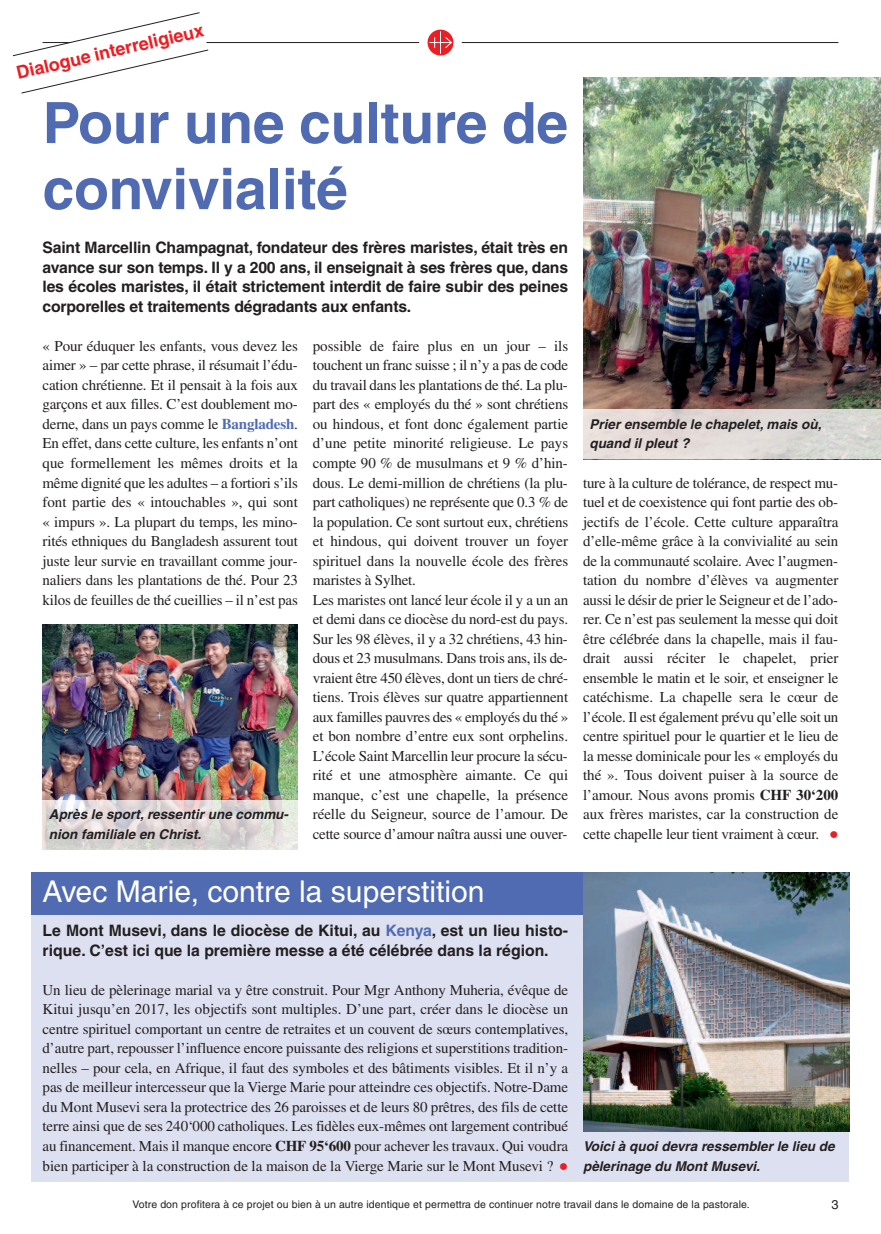
<style>
.page{position:relative;width:881px;height:1234px;background:#fff}
.page>*{position:absolute;margin:0;border:0;box-sizing:border-box;transform-origin:0 0}
.t1{font:700 57px/66px "Helvetica";letter-spacing:-.005em;color:#516bb3}
.t2{font:30px "Helvetica";color:#fff}
.t3{font:700 18px "Helvetica";color:#ee1d23}
.t4{font:700 15.75px/19.5px "Helvetica";color:#231f20}
.t5{font:15px/19.5px "Times";letter-spacing:-.01em;color:#231f20;text-align:justify}
.t6{font:italic 700 13.5px/19.5px "Helvetica";color:#231f20}
.t7{font:12.75px "Helvetica";color:#231f20}
.t8{font:10.5px "Helvetica";letter-spacing:.01em;color:#231f20}
.s1{font-weight:700;color:#516bb3}
.s2{font-weight:700}
.s3{font-size:25.5px;color:#ee1d23}
.s4{color:#516bb3}
</style>
<div class="page">
<hr style="left:43px;top:42px;width:376px;height:1px;background:#231f20">
<svg style="left:427px;top:30px;width:26px;height:25px"></svg>
<svg style="left:428px;top:31px;width:24px;height:23px"></svg>
<hr style="left:461px;top:42px;width:377px;height:1px;background:#231f20">
<svg style="left:12px;top:12px;width:197px;height:82px"></svg>
<div style="left:32px;top:914px;width:816px;height:266px;background:#dde0f0"></div>
<div style="left:32px;top:872px;width:816px;height:42px;background:#516bb3"></div>
<img style="left:583px;top:872px;width:265px;height:259px">
<img style="left:43px;top:624px;width:255px;height:175px">
<img style="left:583px;top:78px;width:297px;height:331px">
<div style="left:583px;top:409px;width:297px;height:50px;background:#fff;opacity:.75"></div>
<div style="left:43px;top:799px;width:255px;height:50px;background:#fff;opacity:.75"></div>
<p class="t3" style="left:15px;top:66px;width:193px;rotate:-13deg">Dialogue interreligieux</p>
<h1 class="t1" style="left:43px;top:95px;width:527px">Pour une culture de convivialité</h1>
<p class="t4" style="left:43px;top:239px;width:527px;text-align:justify">Saint Marcellin Champagnat, fondateur des frères maristes, était très en avance sur son temps. Il y a 200 ans, il enseignait à ses frères que, dans les écoles maristes, il était strictement interdit de faire subir des peines corporelles et traitements dégradants aux enfants.</p>
<p class="t5" style="left:43px;top:337px;width:257px">« Pour éduquer les enfants, vous devez les aimer » – par cette phrase, il résumait l’édu&shy;cation chrétienne. Et il pensait à la fois aux garçons et aux filles. C’est doublement mo&shy;derne, dans un pays comme le <span class="s1">Bangladesh</span>.<br>En effet, dans cette culture, les enfants n’ont que formellement les mêmes droits et la même dignité que les adultes – a fortiori s’ils font partie des « intouchables », qui sont « impurs ». La plupart du temps, les mino&shy;rités ethniques du Bangladesh assurent tout juste leur survie en travaillant comme jour&shy;naliers dans les plantations de thé. Pour 23 kilos de feuilles de thé cueillies – il n’est pas</p>
<p class="t5" style="left:313px;top:337px;width:257px;text-align:left">possible de faire plus en un jour – ils touchent un franc suisse ; il n’y a pas de code du travail dans les plantations de thé. La plu&shy;part des « employés du thé » sont chrétiens ou hindous, et font donc également partie d’une petite minorité religieuse. Le pays compte 90 % de musulmans et 9 % d’hin&shy;dous. Le demi-million de chrétiens (la plu&shy;part catholiques) ne représente que 0.3 % de la population. Ce sont surtout eux, chrétiens et hindous, qui doivent trouver un foyer spirituel dans la nouvelle école des frères maristes à Sylhet.<br>Les maristes ont lancé leur école il y a un an et demi dans ce diocèse du nord-est du pays.<br>Sur les 98 élèves, il y a 32 chrétiens, 43 hin&shy;dous et 23 musulmans. Dans trois ans, ils de&shy;vraient être 450 élèves, dont un tiers de chré&shy;tiens. Trois élèves sur quatre appartiennent aux familles pauvres des « employés du thé » et bon nombre d’entre eux sont orphelins.<br>L’école Saint Marcellin leur procure la sécu&shy;rité et une atmosphère aimante. Ce qui manque, c’est une chapelle, la présence réelle du Seigneur, source de l’amour. De cette source d’amour naîtra aussi une ouver-</p>
<p class="t6" style="left:49px;top:805px;width:241px">Après le sport, ressentir une commu&shy;nion familiale en Christ.</p>
<p class="t6" style="left:589px;top:415px;width:233px">Prier ensemble le chapelet, mais où, quand il pleut ?</p>
<p class="t5" style="left:583px;top:474px;width:257px">ture à la culture de tolérance, de respect mu&shy;tuel et de coexistence qui font partie des ob&shy;jectifs de l’école. Cette culture apparaîtra d’elle-même grâce à la convivialité au sein de la communauté scolaire. Avec l’augmen&shy;tation du nombre d’élèves va augmenter aussi le désir de prier le Seigneur et de l’ado&shy;rer. Ce n’est pas seulement la messe qui doit être célébrée dans la chapelle, mais il fau&shy;drait aussi réciter le chapelet, prier ensemble le matin et le soir, et enseigner le catéchisme. La chapelle sera le cœur de l’école. Il est également prévu qu’elle soit un centre spirituel pour le quartier et le lieu de la messe dominicale pour les « employés du thé ». Tous doivent puiser à la source de l’amour. Nous avons promis <span class="s2">CHF 30‘200 </span>aux frères maristes, car la construction de cette chapelle leur tient vraiment à cœur. <span class="s3">•</span></p>
<h2 class="t2" style="left:43px;top:880px;width:443px">Avec Marie, contre la superstition</h2>
<p class="t4" style="left:43px;top:922px;width:527px">Le Mont Musevi, dans le diocèse de Kitui, au <span class="s4">Kenya</span>, est un lieu histo&shy;rique. C’est ici que la première messe a été célébrée dans la région.</p>
<p class="t5" style="left:43px;top:981px;width:527px">Un lieu de pèlerinage marial va y être construit. Pour Mgr Anthony Muheria, évêque de Kitui jusqu’en 2017, les objectifs sont multiples. D’une part, créer dans le diocèse un centre spirituel comportant un centre de retraites et un couvent de sœurs contemplatives, d’autre part, repousser l’influence encore puissante des religions et superstitions tradition&shy;nelles – pour cela, en Afrique, il faut des symboles et des bâtiments visibles. Et il n’y a pas de meilleur intercesseur que la Vierge Marie pour atteindre ces objectifs. Notre-Dame du Mont Musevi sera la protectrice des 26 paroisses et de leurs 80 prêtres, des fils de cette terre ainsi que de ses 240‘000 catholiques. Les fidèles eux-mêmes ont largement contribué au financement. Mais il manque encore <span class="s2">CHF 95‘600</span> pour achever les travaux. Qui voudra bien participer à la construction de la maison de la Vierge Marie sur le Mont Musevi ? <span class="s3">•</span></p>
<p class="t6" style="left:583px;top:1137px;width:253px">Voici à quoi devra ressembler le lieu de pèlerinage du Mont Musevi.</p>
<p class="t8" style="left:132px;top:1200px;width:618px">Votre don profitera à ce projet ou bien à un autre identique et permettra de continuer notre travail dans le domaine de la pastorale.</p>
<p class="t7" style="left:831px;top:1199px;width:9px">3</p>
</div>
